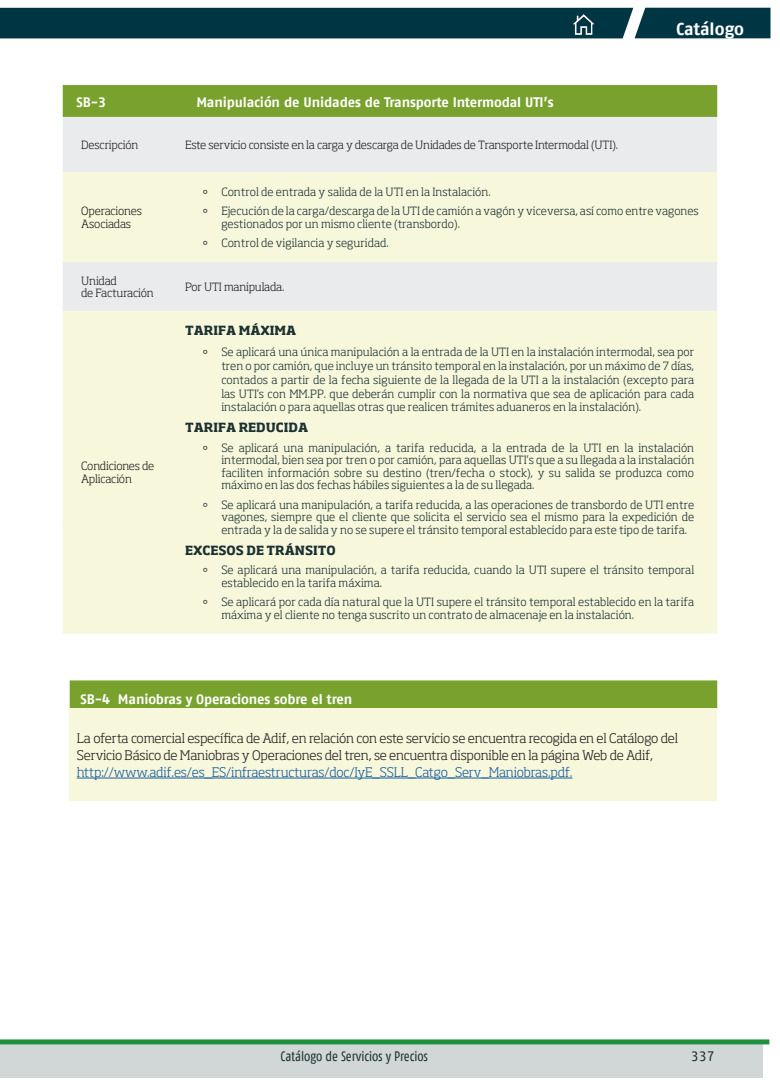
<style>
.page{position:relative;width:780px;height:1088px;background:#fff}
.page>*{position:absolute;margin:0;border:0;box-sizing:border-box;transform-origin:0 0}
.t1{font:700 17.5px "Adif Fago No";letter-spacing:-.005em;color:#fff}
.t2{font:700 13.88px "Adif Fago No";letter-spacing:-.01em;color:#fff}
.t3{font:13.75px "Adif Fago Co";color:#1b3030}
.t4{font:13.75px "Adif Fago No";color:#1b3030}
.t5{font:300 13px/17px "Soho Std";letter-spacing:-.015em;color:#231f20}
.t6{font:300 13px "Soho Std";letter-spacing:-.015em;color:#175d9e}
.GENERAL{font:700 12.5px "Soho Std";color:#1b3030}
.VIÑETAS{font:300 11.25px/12.5px "Soho Std";color:#1b3030}
.t7{font:300 11.25px/12.5px "Soho Std";letter-spacing:-.015em;color:#231f20}
</style>
<div class="page">
<div style="left:0;top:1044px;width:762px;height:33px;background:#d0d7d6"></div>
<div style="left:0;top:1039px;width:769px;height:5px;background:#1f913e"></div>
<div style="left:0;top:8px;width:770px;height:30px;background:#003644"></div>
<img style="left:573px;top:14px;width:21px;height:21px">
<div style="left:63px;top:85px;width:654px;height:32px;background:#78a22d"></div>
<div style="left:63px;top:117px;width:654px;height:55px;background:#eaebec"></div>
<svg style="left:63px;top:172px;width:654px;height:461px;background:#f5f5dd"></svg>
<div style="left:70px;top:680px;width:647px;height:29px;background:#78a22d"></div>
<div style="left:70px;top:709px;width:647px;height:92px;background:#f7f7dc"></div>
<hr style="left:77px;top:778px;width:495px;height:1px;background:#175d9e">
<p class="t2" style="left:77px;top:94px;width:31px">SB-3</p>
<p class="t2" style="left:196px;top:94px;width:359px">Manipulación de Unidades de Transporte Intermodal UTI’s</p>
<p class="t7" style="left:81px;top:138px;width:59px">Descripción</p>
<p class="t7" style="left:185px;top:138px;width:434px">Este servicio consiste en la carga y descarga de Unidades de Transporte Intermodal (UTI).</p>
<h1 class="t1" style="left:676px;top:19px;width:70px">Catálogo2</h1>
<p class="t7" style="left:81px;top:205px;width:62px">Operaciones<br>Asociadas</p>
<p class="VIÑETAS" style="left:202px;top:185px;width:289px">• Control de entrada y salida de la UTI en la Instalación.</p>
<p class="VIÑETAS" style="left:221px;top:205px;width:479px;text-indent:-19px">• Ejecución de la carga/descarga de la UTI de camión a vagón y viceversa, así como entre vagones gestionados por un mismo cliente (transbordo).</p>
<p class="VIÑETAS" style="left:202px;top:237px;width:188px">• Control de vigilancia y seguridad.</p>
<p class="t7" style="left:81px;top:274px;width:74px">Unidad<br>de Facturación</p>
<p class="t7" style="left:185px;top:280px;width:101px">Por UTI manipulada.</p>
<p class="t7" style="left:81px;top:460px;width:75px">Condiciones de<br>Aplicación</p>
<p class="GENERAL" style="left:185px;top:323px;width:113px">TARIFA MÁXIMA</p>
<p class="VIÑETAS" style="left:221px;top:345px;width:474px;line-height:13.8px;text-align:justify;text-indent:-19px">• Se aplicará una única manipulación a la entrada de la UTI en la instalación intermodal, sea por tren o por camión, que incluye un tránsito temporal en la instalación, por un máximo de 7 días, contados a partir de la fecha siguiente de la llegada de la UTI a la instalación (excepto para las UTI’s con MM.PP. que deberán cumplir con la normativa que sea de aplicación para cada instalación o para aquellas otras que realicen trámites aduaneros en la instalación).</p>
<p class="GENERAL" style="left:185px;top:419px;width:125px">TARIFA REDUCIDA</p>
<p class="VIÑETAS" style="left:221px;top:441px;width:474px;text-align:justify;text-indent:-19px">• Se aplicará una manipulación, a tarifa reducida, a la entrada de la UTI en la instalación intermodal, bien sea por tren o por camión, para aquellas UTI’s que a su llegada a la instalación faciliten información sobre su destino (tren/fecha o stock), y su salida se produzca como máximo en las dos fechas hábiles siguientes a la de su llegada.</p>
<p class="VIÑETAS" style="left:221px;top:498px;width:474px;text-align:justify;text-indent:-19px">• Se aplicará una manipulación, a tarifa reducida, a las operaciones de transbordo de UTI entre vagones, siempre que el cliente que solicita el servicio sea el mismo para la expedición de entrada y la de salida y no se supere el tránsito temporal establecido para este tipo de tarifa.</p>
<p class="GENERAL" style="left:185px;top:542px;width:152px">EXCESOS DE TRÁNSITO</p>
<p class="VIÑETAS" style="left:221px;top:564px;width:474px;text-indent:-19px">• Se aplicará una manipulación, a tarifa reducida, cuando la UTI supere el tránsito temporal establecido en la tarifa máxima.</p>
<p class="VIÑETAS" style="left:221px;top:596px;width:474px;text-indent:-19px">• Se aplicará por cada día natural que la UTI supere el tránsito temporal establecido en la tarifa máxima y el cliente no tenga suscrito un contrato de almacenaje en la instalación.</p>
<p class="t2" style="left:80px;top:691px;width:273px">SB-4 Maniobras y Operaciones sobre el tren</p>
<p class="t5" style="left:77px;top:729px;width:602px">La oferta comercial específica de Adif, en relación con este servicio se encuentra recogida en el Catálogo del<br>Servicio Básico de Maniobras y Operaciones del tren, se encuentra disponible en la página Web de Adif,</p>
<p class="t6" style="left:77px;top:764px;width:497px">http://www.adif.es/es_ES/infraestructuras/doc/IyE_SSLL_Catgo_Serv_Maniobras.pdf.</p>
<p class="t3" style="left:280px;top:1048px;width:149px">Catálogo de Servicios y Precios</p>
<p class="t4" style="left:690px;top:1048px;width:25px">337</p>
</div>
